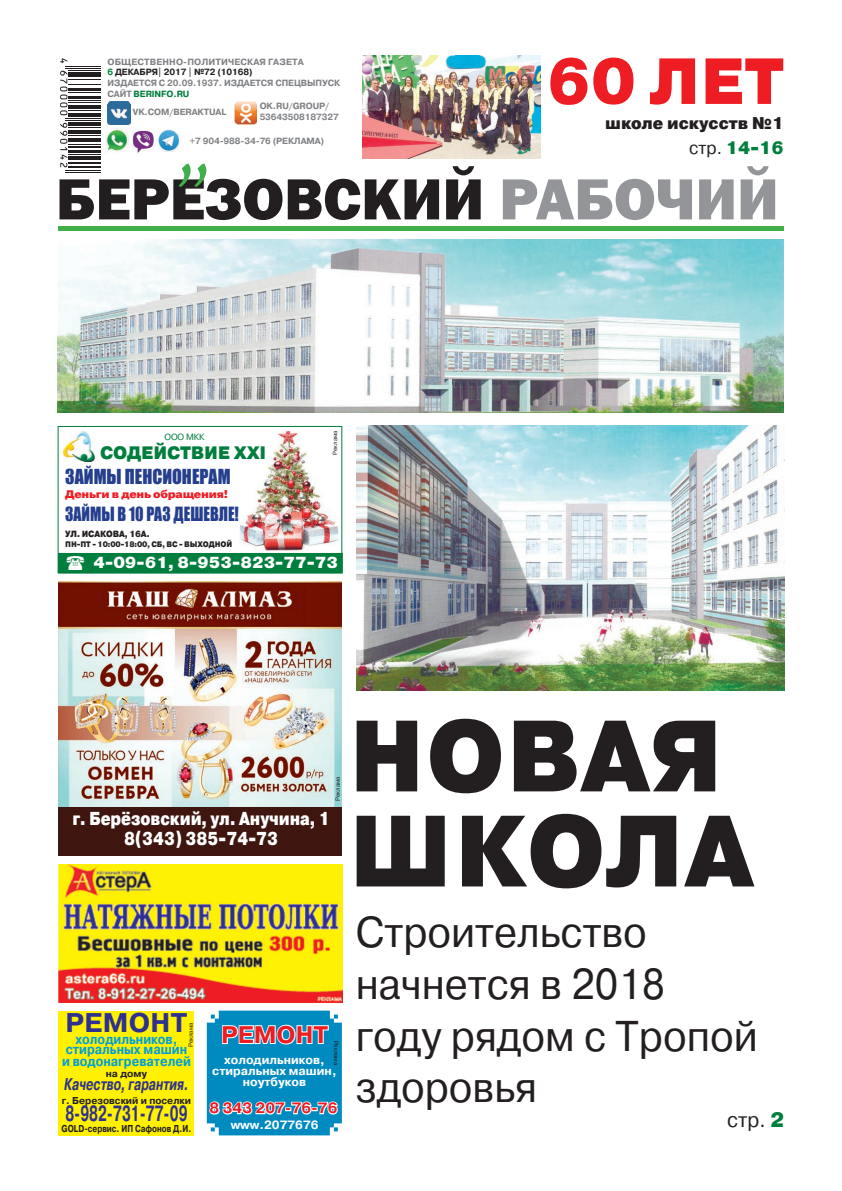
<style>
.page{position:relative;width:842px;height:1191px;background:#fff}
.page>*{position:absolute;margin:0;border:0;box-sizing:border-box;transform-origin:0 0}
.t1{font:900 101px/95px "Pragmatica";letter-spacing:.01em;color:#231f20;scale:.95 1}
.t2{font:600 72px "Arno Pro";color:#40ae49;scale:.95 1}
.t3{font:900 65px "Pragmatica";color:#ee1d23;scale:.95 1}
.t4{font:800 60px "Franklin Gothic";color:#231f20}
.t5{font:43px/51.6px "Pragmatica";color:#231f20;scale:.94 1}
.t6{font:700 27px "Pragmatica";letter-spacing:.01em;color:#2e3092}
.t7{font:700 24px "Pragmatica";color:#ee1d23}
.t8{font:700 22px "Pragmatica";color:#2e3092;scale:.62 1}
.t9{font:21px "Pragmatica";color:#231f20;scale:.95 1}
.t10{font:19px "Impact";color:#253f8e;scale:.95 1}
.t11{font:900 18.7px/20.4px "Pragmatica";color:#fff;text-align:center;scale:.82 1}
.t12{font:18px "Impact";color:#253f8e;scale:.88 1}
.t13{font:900 18px "Pragmatica";letter-spacing:-.01em;color:#007e3d;scale:.96 1}
.t14{font:900 18px "Pragmatica";letter-spacing:-.01em;color:#007e3d;scale:.95 1}
.t15{font:italic 700 17px "Pragmatica";color:#2e3092;scale:.7 1}
.t16{font:900 17px "Pragmatica";color:#231f20;scale:.95 1}
.t17{font:900 16px "Pragmatica";color:#fff}
.t18{font:700 15px "Pragmatica";color:#ee1d23}
.t19{font:700 14px/12px "Pragmatica";color:#009fda;scale:.87 1}
.t20{font:700 12px/11px "Pragmatica";color:#fff;text-align:center}
.t21{font:900 11px "Pragmatica";letter-spacing:-.02em;color:#ee1d23;scale:1.04 1}
.t22{font:700 10px "Pragmatica";color:#231f20}
.t23{font:700 10px "Pragmatica";color:#231f20;scale:.78 1}
.t24{font:700 9px/10.8px "Pragmatica";letter-spacing:-.01em;color:#808285}
.t25{font:900 9px "Pragmatica";letter-spacing:-.01em;color:#231f20;scale:.91 1}
.t26{font:9px "Pragmatica";letter-spacing:-.01em;color:#007e3d}
.t27{font:900 8px "Pragmatica";letter-spacing:-.01em;color:#231f20;scale:.91 1}
.t28{font:6px "Pragmatica";color:#231f20}
.s1{color:#007e3d}
.s2{color:#231f20}
.s3{font-weight:400;color:#231f20}
.s4{color:#939598}
.s5{font-weight:900;color:#007e3d}
</style>
<div class="page">
<svg style="left:207px;top:1010px;width:135px;height:125px;background:#289dca"></svg>
<div style="left:58px;top:1010px;width:136px;height:125px;background:#fff101"></div>
<img style="left:58px;top:864px;width:285px;height:138px">
<img style="left:58px;top:581px;width:284px;height:226px">
<div style="left:58px;top:807px;width:284px;height:48px;background:#3f1510"></div>
<hr style="left:65px;top:66px;width:36px;height:1px;background:#231f20">
<hr style="left:65px;top:68px;width:36px;height:1px;background:#231f20">
<hr style="left:68px;top:70px;width:33px;height:1px;background:#231f20">
<div style="left:68px;top:72px;width:33px;height:5px;background:#231f20"></div>
<hr style="left:68px;top:79px;width:33px;height:1px;background:#231f20">
<hr style="left:68px;top:84px;width:33px;height:1px;background:#231f20">
<hr style="left:68px;top:88px;width:33px;height:2px;background:#231f20">
<hr style="left:68px;top:92px;width:33px;height:1px;background:#231f20">
<hr style="left:68px;top:96px;width:33px;height:2px;background:#231f20">
<hr style="left:68px;top:100px;width:33px;height:1px;background:#231f20">
<hr style="left:68px;top:102px;width:33px;height:1px;background:#231f20">
<hr style="left:68px;top:105px;width:33px;height:3px;background:#231f20">
<hr style="left:68px;top:110px;width:33px;height:1px;background:#231f20">
<hr style="left:68px;top:113px;width:33px;height:3px;background:#231f20">
<hr style="left:65px;top:118px;width:36px;height:1px;background:#231f20">
<hr style="left:65px;top:120px;width:36px;height:1px;background:#231f20">
<hr style="left:68px;top:122px;width:33px;height:4px;background:#231f20">
<svg style="left:60px;top:58px;width:7px;height:5px"></svg>
<svg style="left:60px;top:71px;width:7px;height:44px"></svg>
<svg style="left:60px;top:123px;width:197px;height:50px"></svg>
<img style="left:107px;top:103px;width:23px;height:21px">
<svg style="left:108px;top:102px;width:22px;height:1px"></svg>
<img style="left:234px;top:101px;width:23px;height:23px">
<img style="left:105px;top:128px;width:76px;height:26px">
<div style="left:58px;top:226px;width:726px;height:5px;background:#40ae49"></div>
<img style="left:362px;top:56px;width:179px;height:103px">
<div style="left:58px;top:426px;width:284px;height:147px;border:1px solid #007e3d"></div>
<img style="left:63px;top:431px;width:32px;height:31px">
<img style="left:240px;top:431px;width:99px;height:119px">
<div style="left:59px;top:553px;width:283px;height:20px;background:#007e3d"></div>
<img style="left:58px;top:240px;width:726px;height:173px">
<img style="left:356px;top:426px;width:428px;height:264px">
<h3 class="t3" style="left:547px;top:40px;width:251px">60 ЛЕТ</h3>
<p class="t24" style="left:108px;top:56px;width:234px">ОБЩЕСТВЕННО-ПОЛИТИЧЕСКАЯ ГАЗЕТА<br><span class="s1">6</span> <span class="s2">ДЕКАБРЯ| 2017 | №72 (10168)<br></span>ИЗДАЕТСЯ С 20.09.1937. ИЗДАЕТСЯ СПЕЦВЫПУСК<br>САЙТ <span class="s1">BERINFO.RU</span></p>
<p class="t24" style="left:133px;top:107px;width:95px">VK.COM/BERAKTUAL</p>
<p class="t24" style="left:260px;top:101px;width:81px">OK.RU/GROUP/<br>53643508187327</p>
<p class="t24" style="left:189px;top:136px;width:136px">+7 904-988-34-76 (РЕКЛАМА)</p>
<h3 class="t14" style="left:689px;top:137px;width:101px"><span class="s3">стр.</span> 14-16</h3>
<h3 class="t16" style="left:605px;top:113px;width:190px">школе искусств №1</h3>
<h2 class="t2" style="left:178px;top:112px;width:35px">,,</h2>
<h3 class="t4" style="left:56px;top:160px;width:724px">БЕРЕЗОВСКИЙ <span class="s4">РАБОЧИЙ</span></h3>
<p class="t26" style="left:164px;top:431px;width:42px">ООО МКК</p>
<h3 class="t13" style="left:100px;top:441px;width:174px">СОДЕЙСТВИЕ XXI</h3>
<h3 class="t10" style="left:65px;top:462px;width:176px">ЗАЙМЫ ПЕНСИОНЕРАМ</h3>
<p class="t21" style="left:65px;top:487px;width:158px">Деньги в день обращения!</p>
<h3 class="t12" style="left:65px;top:500px;width:199px">ЗАЙМЫ В 10 РАЗ ДЕШЕВЛЕ!</h3>
<p class="t25" style="left:65px;top:528px;width:94px">УЛ. ИСАКОВА, 16А.</p>
<p class="t27" style="left:65px;top:539px;width:185px">ПН-ПТ - 10:00-18:00, СБ, ВС - ВЫХОДНОЙ</p>
<p class="t28" style="left:331px;top:455px;width:26px;rotate:-90deg">Реклама</p>
<h3 class="t17" style="left:94px;top:552px;width:246px">4-09-61, 8-953-823-77-73</h3>
<h3 class="t11" style="left:72px;top:808px;width:316px">г. Берёзовский, ул. Анучина, 1<br>8(343) 385-74-73</h3>
<p class="t28" style="left:334px;top:801px;width:26px;rotate:-90deg">Реклама</p>
<h3 class="t6" style="left:66px;top:1005px;width:123px">РЕМОНТ</h3>
<h3 class="t19" style="left:75px;top:1033px;width:119px">холодильников,</h3>
<p class="t28" style="left:187px;top:1047px;width:26px;rotate:-90deg">Реклама</p>
<h3 class="t19" style="left:62px;top:1043px;width:150px">стиральных машин и водонагревателей</h3>
<p class="t22" style="left:106px;top:1066px;width:43px">на дому</p>
<h3 class="t15" style="left:64px;top:1074px;width:179px">Качество, гарантия.</h3>
<p class="t22" style="left:62px;top:1094px;width:131px">г. Березовский и поселки</p>
<h3 class="t8" style="left:65px;top:1099px;width:199px">8-982-731-77-09</h3>
<p class="t23" style="left:62px;top:1122px;width:168px">GOLD-сервис. ИП Сафонов Д.И.</p>
<h3 class="t7" style="left:221px;top:1019px;width:108px">РЕМОНТ</h3>
<h3 class="t20" style="left:212px;top:1054px;width:126px">холодильников, стиральных машин, ноутбуков</h3>
<h3 class="t18" style="left:210px;top:1098px;width:129px">8 343 207-76-76</h3>
<h3 class="t20" style="left:231px;top:1120px;width:89px">www.2077676</h3>
<p class="t28" style="left:340px;top:1040px;width:26px;rotate:90deg">Реклама</p>
<h1 class="t1" style="left:348px;top:712px;width:428px">НОВАЯ<br>ШКОЛА</h1>
<h3 class="t5" style="left:356px;top:907px;width:429px">Строительство начнется в 2018 году рядом с Тропой здоровья</h3>
<h3 class="t9" style="left:727px;top:1106px;width:62px">стр. <span class="s5">2</span></h3>
</div>
